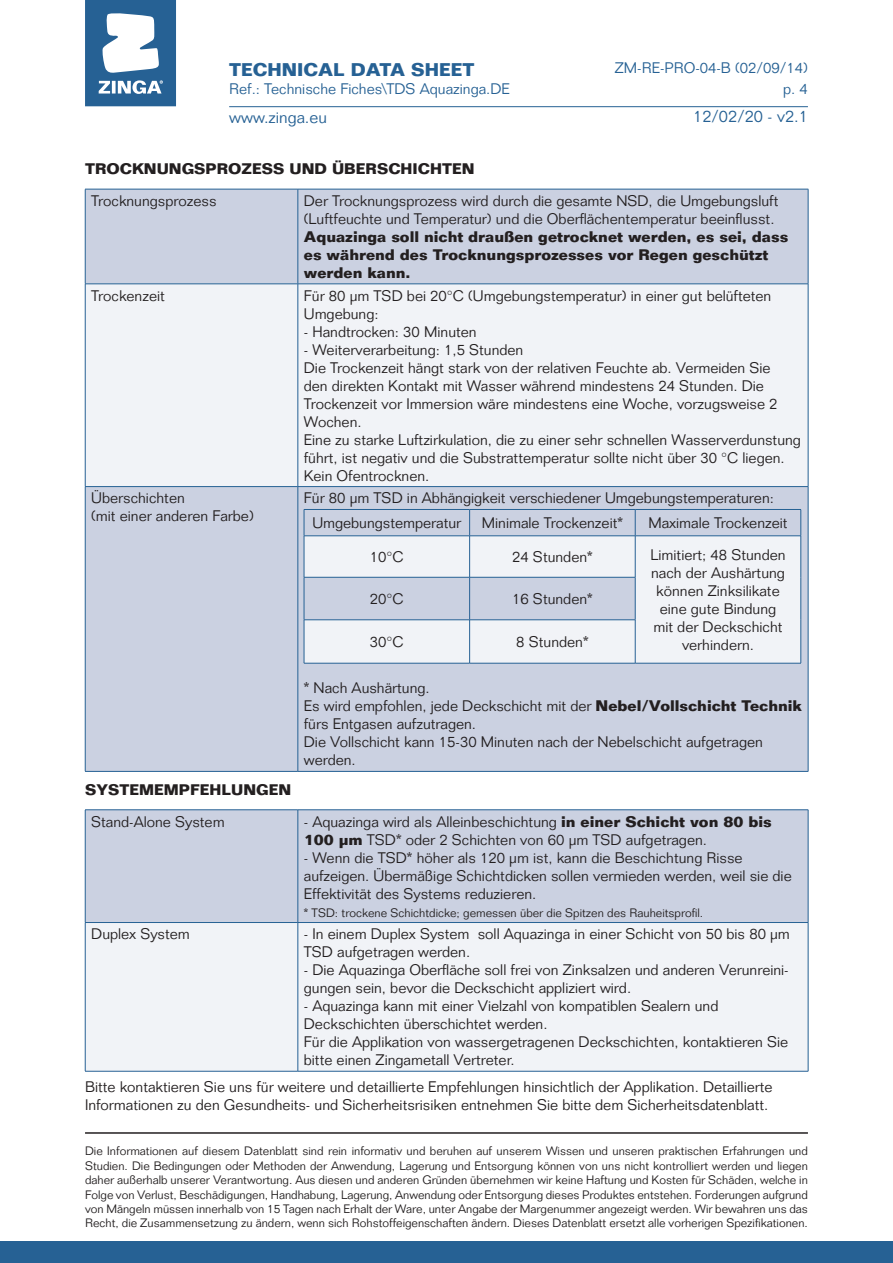
<style>
.page{position:relative;width:893px;height:1263px;background:#fff}
.page>*{position:absolute;margin:0;border:0;box-sizing:border-box;transform-origin:0 0}
.t1{font:700 18px "Folio Std";color:#266194}
.t2{font:300 16.5px "Folio Std";color:#266194}
.t3{font:300 15px/18px "Folio Std";color:#231f20}
.t4{font:700 15px/18px "Folio Std";color:#231f20}
.t5{font:300 15px "Folio Std";color:#266194}
.t6{font:300 12px/14.4px "Folio Std";color:#231f20;text-align:justify}
.s1{font-weight:700}
</style>
<div class="page">
<svg style="left:85px;top:0;width:91px;height:106px"></svg>
<hr style="left:229px;top:106px;width:579px;height:1px;background:#266194">
<div style="left:0;top:1242px;width:893px;height:21px;background:#266194"></div>
<div style="left:86px;top:190px;width:722px;height:581px;background:#cbd1e1"></div>
<div style="left:86px;top:285px;width:722px;height:201px;background:#f1f3f7"></div>
<hr style="left:85px;top:189px;width:213px;height:1px;background:#266194">
<hr style="left:85px;top:189px;width:1px;height:95px;background:#266194">
<hr style="left:298px;top:189px;width:510px;height:1px;background:#266194">
<hr style="left:298px;top:189px;width:1px;height:95px;background:#266194">
<hr style="left:808px;top:189px;width:1px;height:95px;background:#266194">
<hr style="left:85px;top:284px;width:213px;height:1px;background:#266194">
<hr style="left:85px;top:284px;width:1px;height:202px;background:#266194">
<hr style="left:298px;top:284px;width:510px;height:1px;background:#266194">
<hr style="left:298px;top:284px;width:1px;height:202px;background:#266194">
<hr style="left:808px;top:284px;width:1px;height:202px;background:#266194">
<hr style="left:85px;top:486px;width:213px;height:1px;background:#266194">
<hr style="left:85px;top:487px;width:1px;height:284px;background:#266194">
<hr style="left:298px;top:486px;width:510px;height:1px;background:#266194">
<hr style="left:298px;top:487px;width:1px;height:284px;background:#266194">
<hr style="left:808px;top:487px;width:1px;height:284px;background:#266194">
<hr style="left:85px;top:771px;width:213px;height:1px;background:#266194">
<hr style="left:298px;top:771px;width:510px;height:1px;background:#266194">
<div style="left:305px;top:510px;width:495px;height:25px;background:#cbd1e1"></div>
<svg style="left:305px;top:536px;width:495px;height:127px;fill:#f1f3f7"></svg>
<hr style="left:304px;top:509px;width:166px;height:1px;background:#266194">
<svg style="left:304px;top:510px;width:1px;height:25px"></svg>
<hr style="left:470px;top:509px;width:165px;height:1px;background:#266194">
<svg style="left:469px;top:510px;width:1px;height:25px"></svg>
<hr style="left:635px;top:509px;width:166px;height:1px;background:#266194">
<svg style="left:635px;top:510px;width:1px;height:25px"></svg>
<svg style="left:800px;top:510px;width:1px;height:25px"></svg>
<hr style="left:304px;top:535px;width:166px;height:1px;background:#266194">
<hr style="left:304px;top:536px;width:1px;height:41px;background:#266194">
<hr style="left:470px;top:535px;width:165px;height:1px;background:#266194">
<hr style="left:469px;top:536px;width:1px;height:41px;background:#266194">
<hr style="left:635px;top:535px;width:166px;height:1px;background:#266194">
<hr style="left:635px;top:536px;width:1px;height:41px;background:#266194">
<hr style="left:800px;top:536px;width:1px;height:41px;background:#266194">
<hr style="left:304px;top:577px;width:166px;height:1px;background:#266194">
<hr style="left:304px;top:577px;width:1px;height:43px;background:#266194">
<hr style="left:470px;top:577px;width:165px;height:1px;background:#266194">
<hr style="left:469px;top:577px;width:1px;height:43px;background:#266194">
<hr style="left:635px;top:577px;width:1px;height:43px;background:#266194">
<hr style="left:800px;top:577px;width:1px;height:43px;background:#266194">
<hr style="left:304px;top:619px;width:166px;height:1px;background:#266194">
<hr style="left:304px;top:620px;width:1px;height:43px;background:#266194">
<hr style="left:470px;top:619px;width:165px;height:1px;background:#266194">
<hr style="left:469px;top:620px;width:1px;height:43px;background:#266194">
<hr style="left:635px;top:620px;width:1px;height:43px;background:#266194">
<hr style="left:800px;top:620px;width:1px;height:43px;background:#266194">
<hr style="left:304px;top:663px;width:166px;height:1px;background:#266194">
<hr style="left:470px;top:663px;width:165px;height:1px;background:#266194">
<hr style="left:635px;top:663px;width:166px;height:1px;background:#266194">
<div style="left:86px;top:810px;width:722px;height:112px;background:#cbd1e1"></div>
<div style="left:86px;top:923px;width:722px;height:148px;background:#f1f3f7"></div>
<hr style="left:85px;top:809px;width:213px;height:1px;background:#266194">
<hr style="left:85px;top:810px;width:1px;height:112px;background:#266194">
<hr style="left:298px;top:809px;width:510px;height:1px;background:#266194">
<hr style="left:298px;top:810px;width:1px;height:112px;background:#266194">
<hr style="left:808px;top:810px;width:1px;height:112px;background:#266194">
<hr style="left:85px;top:922px;width:213px;height:1px;background:#266194">
<hr style="left:85px;top:923px;width:1px;height:148px;background:#266194">
<hr style="left:298px;top:922px;width:510px;height:1px;background:#266194">
<hr style="left:298px;top:923px;width:1px;height:148px;background:#266194">
<hr style="left:808px;top:923px;width:1px;height:148px;background:#266194">
<hr style="left:85px;top:1071px;width:213px;height:1px;background:#266194">
<hr style="left:298px;top:1071px;width:510px;height:1px;background:#266194">
<hr style="left:85px;top:1132px;width:723px;height:2px;background:#231f20">
<p class="t1" style="left:229px;top:58px;width:14px">TECH</p>
<p class="t1" style="left:282px;top:58px;width:143px">NICAL DATA SHEET</p>
<p class="t5" style="left:229px;top:79px;width:282px">Ref.: Technische Fiches\TDS Aquazinga.DE</p>
<p class="t2" style="left:229px;top:107px;width:99px">www.zinga.eu</p>
<p class="t5" style="left:615px;top:59px;width:195px">ZM-RE-PRO-04-B (02/09/14)</p>
<p class="t5" style="left:783px;top:79px;width:26px">p. 4</p>
<p class="t2" style="left:693px;top:106px;width:116px">12/02/20 - v2.1</p>
<p class="t4" style="left:85px;top:160px;width:73px">Trocknung</p>
<p class="t4" style="left:194px;top:160px;width:279px">sprozess un d Überschichten</p>
<p class="t3" style="left:91px;top:192px;width:127px">Trocknungsprozess</p>
<p class="t3" style="left:304px;top:192px;width:476px">Der Trocknungsprozess wird durch die gesamte NSD, die Umgebungsluft (Luftfeuchte und Temperatur) und die Oberflächentemperatur beeinflusst.</p>
<p class="t4" style="left:304px;top:227px;width:486px">Aquazinga soll nicht draußen getrocknet werden, es sei, dass es während des Trocknungsprozesses vor Regen geschützt werden kann.</p>
<p class="t3" style="left:91px;top:286px;width:75px">Trockenzeit</p>
<p class="t3" style="left:304px;top:286px;width:469px">Für 80 µm TSD bei 20°C (Umgebungstemperatur) in einer gut belüfteten<br>Umgebung:</p>
<p class="t3" style="left:304px;top:322px;width:174px">- Handtrocken: 30 Minuten</p>
<p class="t3" style="left:304px;top:340px;width:499px">- Weiterverarbeitung: 1,5 Stunden<br>Die Trockenzeit hängt stark von der relativen Feuchte ab. Vermeiden Sie<br>den direkten Kontakt mit Wasser während mindestens 24 Stunden. Die Trockenzeit vor Immersion wäre mindestens eine Woche, vorzugsweise 2<br>Wochen.<br>Eine zu starke Luftzirkulation, die zu einer sehr schnellen Wasserverdunstung führt, ist negativ und die Substrattemperatur sollte nicht über 30 °C liegen.<br>Kein Ofentrocknen.</p>
<p class="t3" style="left:91px;top:489px;width:164px">Überschichten<br>(mit einer anderen Farbe)</p>
<p class="t3" style="left:312px;top:486px;width:463px;line-height:24.8px;text-indent:-9px">Für 80 µm TSD in Abhängigkeit verschiedener Umgebungstemperaturen:<br>Umgebungstemperatur</p>
<p class="t3" style="left:482px;top:514px;width:143px">Minimale Trockenzeit*</p>
<p class="t3" style="left:648px;top:514px;width:141px">Maximale Trockenzeit</p>
<p class="t3" style="left:370px;top:548px;width:35px">10°C</p>
<p class="t3" style="left:512px;top:548px;width:82px">24 Stunden*</p>
<p class="t3" style="left:650px;top:546px;width:137px;text-align:center">Limitiert; 48 Stunden nach der Aushärtung können Zinksilikate eine gute Bindung mit der Deckschicht verhindern.</p>
<p class="t3" style="left:370px;top:590px;width:35px">20°C</p>
<p class="t3" style="left:512px;top:590px;width:82px">16 Stunden*</p>
<p class="t3" style="left:370px;top:633px;width:35px">30°C</p>
<p class="t3" style="left:516px;top:633px;width:74px">8 Stunden*</p>
<p class="t3" style="left:304px;top:679px;width:500px">* Nach Aushärtung.<br>Es wird empfohlen, jede Deckschicht mit der <span class="s1">Nebel/Vollschicht Technik </span>fürs Entgasen aufzutragen.<br>Die Vollschicht kann 15-30 Minuten nach der Nebelschicht aufgetragen werden.</p>
<p class="t4" style="left:85px;top:781px;width:160px">Systemempfehlung</p>
<p class="t4" style="left:269px;top:781px;width:21px">en</p>
<p class="t3" style="left:91px;top:812px;width:135px">Stand-Alone System</p>
<p class="t3" style="left:304px;top:812px;width:469px">- Aquazinga wird als Alleinbeschichtung <span class="s1">in einer Schicht von 80 bis<br>100 µm</span> TSD* oder 2 Schichten von 60 µm TSD aufgetragen.</p>
<p class="t3" style="left:304px;top:848px;width:489px">- Wenn die TSD* höher als 120 µm ist, kann die Beschichtung Risse aufzeigen. Übermäßige Schichtdicken sollen vermieden werden, weil sie die<br>Effektivität des Systems reduzieren.</p>
<p class="t6" style="left:304px;top:905px;width:401px">* TSD: trockene Schichtdicke; gemessen über die Spitzen des Rauheitsprofil.</p>
<p class="t3" style="left:91px;top:925px;width:100px">Duplex System</p>
<p class="t3" style="left:304px;top:925px;width:488px">- In einem Duplex System soll Aquazinga in einer Schicht von 50 bis 80 µm<br>TSD aufgetragen werden.</p>
<p class="t3" style="left:304px;top:961px;width:486px">- Die Aquazinga Oberfläche soll frei von Zinksalzen und anderen Verunreini&shy;gungen sein, bevor die Deckschicht appliziert wird.</p>
<p class="t3" style="left:304px;top:997px;width:486px">- Aquazinga kann mit einer Vielzahl von kompatiblen Sealern und Deckschichten überschichtet werden.<br>Für die Applikation von wassergetragenen Deckschichten, kontaktieren Sie bitte einen Zingametall Vertreter.</p>
<p class="t3" style="left:85px;top:1078px;width:689px">Bitte kontaktieren Sie uns für weitere und detaillierte Empfehlungen hinsichtlich der Applikation. Detaillierte<br>Informationen zu den Gesundheits- und Sicherheitsrisiken entnehmen Sie bitte dem Sicherheitsdatenblatt.</p>
<p class="t6" style="left:85px;top:1144px;width:724px">Die Informationen auf diesem Datenblatt sind rein informativ und beruhen auf unserem Wissen und unseren praktischen Erfahrungen und Studien. Die Bedingungen oder Methoden der Anwendung, Lagerung und Entsorgung können von uns nicht kontrolliert werden und liegen daher außerhalb unserer Verantwortung. Aus diesen und anderen Gründen übernehmen wir keine Haftung und Kosten für Schäden, welche in Folge von Verlust, Beschädigungen, Handhabung, Lagerung, Anwendung oder Entsorgung dieses Produktes entstehen. Forderungen aufgrund von Mängeln müssen innerhalb von 15 Tagen nach Erhalt der Ware, unter Angabe der Margenummer angezeigt werden. Wir bewahren uns das Recht, die Zusammensetzung zu ändern, wenn sich Rohstoffeigenschaften ändern. Dieses Datenblatt ersetzt alle vorherigen Spezifikationen.</p>
</div>
